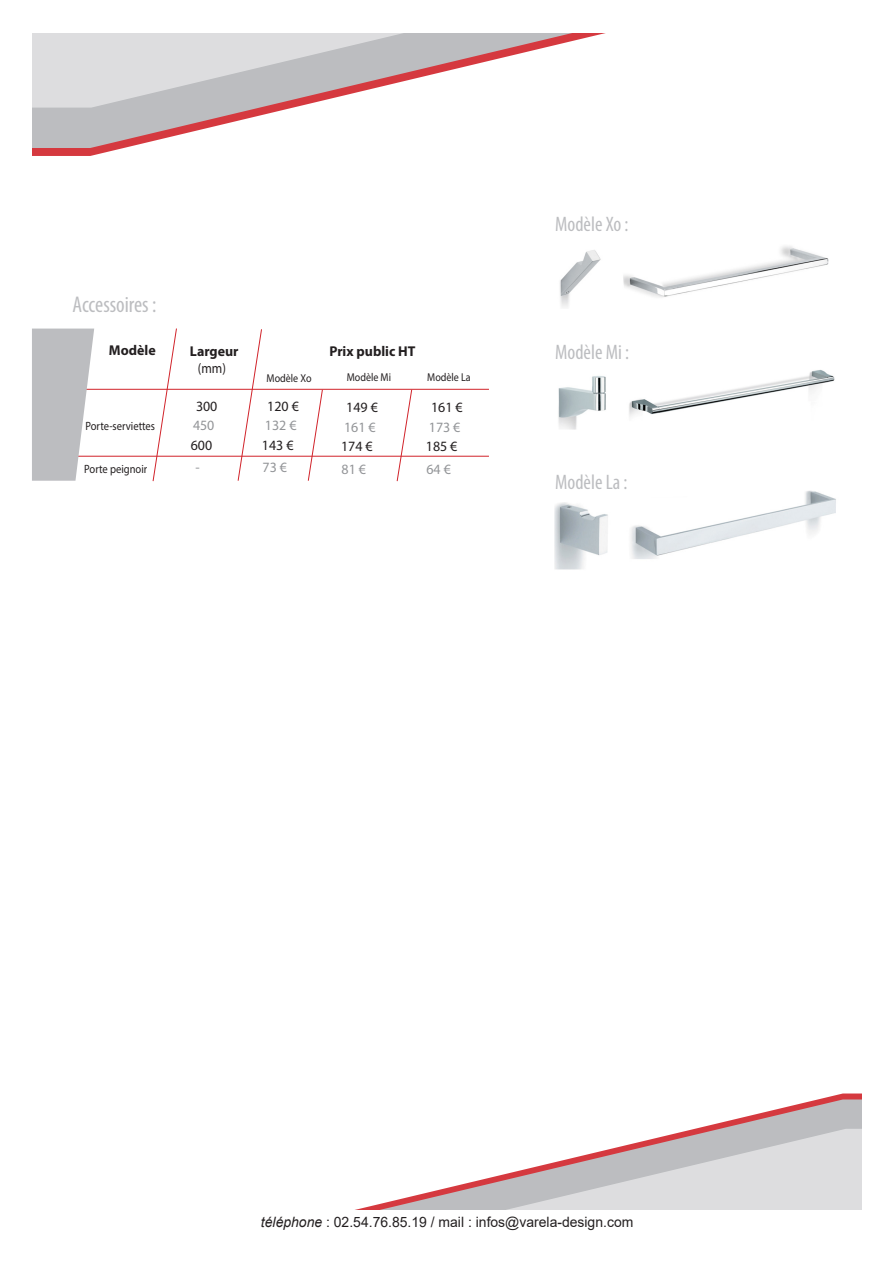
<style>
.page{position:relative;width:893px;height:1263px;background:#fff}
.page>*{position:absolute;margin:0;border:0;box-sizing:border-box;transform-origin:0 0}
.t1{font:condensed 22.8px "Myriad Pro";color:#bcbdc0}
.t2{font:condensed 21px "Myriad Pro";color:#bcbdc0}
.t3{font:14.25px "Arial";color:#231f20}
.t4{font:14.25px "Myriad Pro";color:#231f20}
.t5{font:14.25px "Myriad Pro";color:#939598}
.t6{font:700 14.25px "Myriad Pro";color:#231f20}
.t7{font:14.25px "Myriad Pro";color:#231f20;scale:.88 1}
.t8{font:12px "Myriad Pro";color:#231f20;scale:.88 1}
.t9{font:11.4px "Myriad Pro";color:#231f20;scale:.88 1}
.s1{font-style:italic}
</style>
<div class="page">
<svg style="left:32px;top:148px;width:92px;height:8px"></svg>
<svg style="left:694px;top:1099px;width:168px;height:30px"></svg>
<svg style="left:355px;top:1129px;width:507px;height:81px"></svg>
<svg style="left:32px;top:108px;width:259px;height:40px;fill:#bcbdc0"></svg>
<svg style="left:32px;top:33px;width:574px;height:75px"></svg>
<img style="left:560px;top:246px;width:269px;height:61px">
<img style="left:558px;top:370px;width:277px;height:60px">
<img style="left:554px;top:490px;width:282px;height:80px">
<svg style="left:681px;top:490px;width:66px;height:14px"></svg>
<hr style="left:76px;top:389px;width:413px;height:1px;background:#d1232a">
<svg style="left:152px;top:328px;width:25px;height:154px"></svg>
<svg style="left:237px;top:329px;width:25px;height:152px"></svg>
<svg style="left:307px;top:389px;width:16px;height:92px"></svg>
<svg style="left:396px;top:389px;width:16px;height:93px"></svg>
<hr style="left:76px;top:456px;width:413px;height:1px;background:#d1232a">
<svg style="left:32px;top:329px;width:62px;height:152px;background:#c5c5c8"></svg>
<p class="t1" style="left:73px;top:290px;width:85px">Accessoires :</p>
<p class="t6" style="left:109px;top:341px;width:48px">Modèle</p>
<p class="t8" style="left:85px;top:418px;width:81px">Porte-serviettes</p>
<p class="t8" style="left:84px;top:462px;width:73px">Porte peignoir</p>
<p class="t6" style="left:190px;top:342px;width:50px">Largeur</p>
<p class="t7" style="left:198px;top:360px;width:33px">(mm)</p>
<p class="t4" style="left:196px;top:397px;width:23px">300</p>
<p class="t5" style="left:193px;top:417px;width:23px">450</p>
<p class="t4" style="left:191px;top:436px;width:23px">600</p>
<p class="t5" style="left:196px;top:459px;width:6px">-</p>
<p class="t6" style="left:329px;top:342px;width:88px">Prix public HT</p>
<p class="t9" style="left:267px;top:371px;width:53px">Modèle Xo</p>
<p class="t9" style="left:347px;top:371px;width:52px">Modèle Mi</p>
<p class="t4" style="left:267px;top:397px;width:33px">120 €</p>
<p class="t5" style="left:265px;top:417px;width:33px">132 €</p>
<p class="t4" style="left:262px;top:436px;width:33px">143 €</p>
<p class="t5" style="left:263px;top:459px;width:26px">73 €</p>
<p class="t4" style="left:346px;top:399px;width:33px">149 €</p>
<p class="t5" style="left:344px;top:418px;width:33px">161 €</p>
<p class="t4" style="left:341px;top:438px;width:33px">174 €</p>
<p class="t5" style="left:342px;top:460px;width:26px">81 €</p>
<p class="t9" style="left:427px;top:370px;width:51px">Modèle La</p>
<p class="t4" style="left:431px;top:399px;width:33px">161 €</p>
<p class="t5" style="left:429px;top:418px;width:33px">173 €</p>
<p class="t4" style="left:426px;top:438px;width:33px">185 €</p>
<p class="t5" style="left:426px;top:460px;width:26px">64 €</p>
<p class="t2" style="left:555px;top:211px;width:75px">Modèle Xo :</p>
<p class="t2" style="left:555px;top:339px;width:75px">Modèle Mi :</p>
<p class="t2" style="left:555px;top:469px;width:74px">Modèle La :</p>
<p class="t3" style="left:261px;top:1212px;width:374px"><span class="s1">téléphone</span> : 02.54.76.85.19 / mail : infos@varela-design.com</p>
</div>
